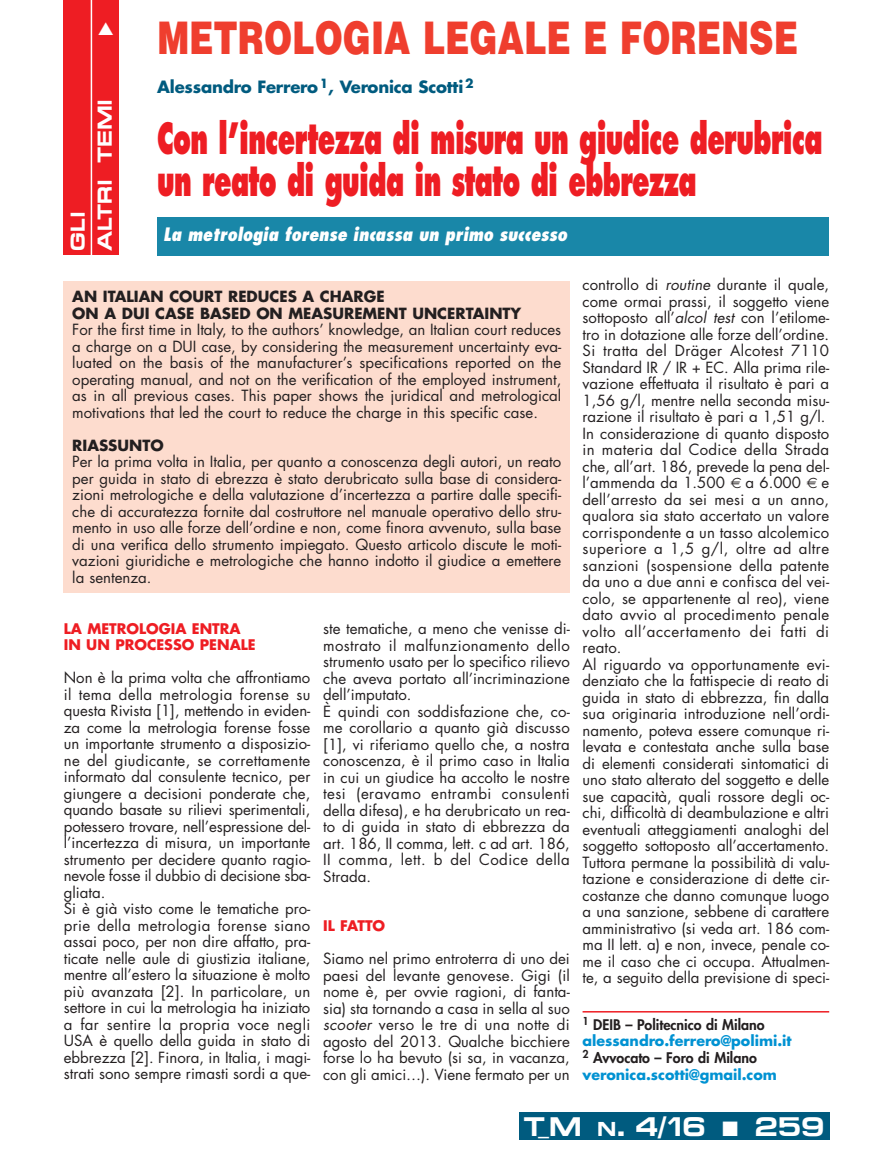
<style>
.page{position:relative;width:893px;height:1161px;background:#fff}
.page>*{position:absolute;margin:0;border:0;box-sizing:border-box;transform-origin:0 0}
.t1{font:900 45px "Helvetica";color:#ef3e2e;scale:.75 1}
.t2{font:800 42px/42px "Futura";letter-spacing:-.025em;color:#ee1d23;scale:.6 1}
.t3{font:700 27px "Micro Extended";color:#fff}
.t4{font:700 20.25px/27px "Micro Extended";color:#fff}
.t5{font:italic 800 condensed 18px "Futura";color:#fff}
.t6{font:700 16.5px "Futura";letter-spacing:-.015em;color:#005b7f}
.t7{font:15px/16.5px "Futura";color:#231f20}
.t8{font:700 15px/16.5px "Futura";color:#231f20}
.t9{font:700 14.25px/16.8px "Futura";color:#0092d2}
.t10{font:700 14.25px/16.5px "Futura";color:#ee1d23}
.s1{font-style:italic}
.s2{font-weight:800;color:#231f20}
.s3{font-size:20.25px}
</style>
<div class="page">
<div style="left:519px;top:1112px;width:310px;height:28px;background:#005b7f"></div>
<hr style="left:583px;top:1011px;width:246px;height:1px;background:#ee1d23">
<div style="left:64px;top:281px;width:506px;height:311px;background:#fddcce"></div>
<div style="left:157px;top:217px;width:672px;height:38px;background:#1987a8"></div>
<div style="left:64px;top:0;width:55px;height:255px;background:#ee1d23"></div>
<hr style="left:91px;top:0;width:1px;height:255px;background:#fff">
<h3 class="t4" style="left:64px;top:251px;width:153px;rotate:-90deg">GLI<br>ALTRI TEMI</h3>
<h1 class="t1" style="left:157px;top:12px;width:856px">METROLOGIA LEGALE E FORENSE</h1>
<p class="t6" style="left:157px;top:79px;width:318px">Alessandro Ferrero <sup>1</sup>, Veronica Scotti <sup>2</sup></p>
<h2 class="t2" style="left:157px;top:120px;width:1110px">Con l’incertezza di misura un giudice derubrica un reato di guida in stato di ebbrezza</h2>
<p class="t5" style="left:163px;top:227px;width:405px">La metrologia forense incassa un primo successo</p>
<p class="t8" style="left:72px;top:289px;width:450px">AN ITALIAN COURT REDUCES A CHARGE<br>ON A DUI CASE BASED ON MEASUREMENT UNCERTAINTY</p>
<p class="t7" style="left:72px;top:322px;width:490px;text-align:justify">For the first time in Italy, to the authors’ knowledge, an Italian court reduces a charge on a DUI case, by considering the measurement uncertainty eva&shy;luated on the basis of the manufacturer’s specifications reported on the operating manual, and not on the verification of the employed instrument, as in all previous cases. This paper shows the juridical and metrological motivations that led the court to reduce the charge in this specific case.</p>
<p class="t8" style="left:72px;top:438px;width:93px">RIASSUNTO</p>
<p class="t7" style="left:72px;top:454px;width:490px;text-align:justify">Per la prima volta in Italia, per quanto a conoscenza degli autori, un reato per guida in stato di ebrezza è stato derubricato sulla base di considera&shy;zioni metrologiche e della valutazione d’incertezza a partire dalle specifi&shy;che di accuratezza fornite dal costruttore nel manuale operativo dello stru&shy;mento in uso alle forze dell’ordine e non, come finora avvenuto, sulla base di una verifica dello strumento impiegato. Questo articolo discute le moti&shy;vazioni giuridiche e metrologiche che hanno indotto il giudice a emettere la sentenza.</p>
<p class="t10" style="left:64px;top:621px;width:193px">LA METROLOGIA ENTRA<br>IN UN PROCESSO PENALE</p>
<p class="t7" style="left:64px;top:671px;width:248px">Non è la prima volta che affrontiamo il tema della metrologia forense su questa Rivista [1], mettendo in eviden&shy;za come la metrologia forense fosse un importante strumento a disposizio&shy;ne del giudicante, se correttamente informato dal consulente tecnico, per giungere a decisioni ponderate che, quando basate su rilievi sperimentali, potessero trovare, nell’espressione del&shy;l’incertezza di misura, un importante strumento per decidere quanto ragio&shy;nevole fosse il dubbio di decisione sba&shy;gliata.<br>Si è già visto come le tematiche pro&shy;prie della metrologia forense siano assai poco, per non dire affatto, pra&shy;ticate nelle aule di giustizia italiane, mentre all’estero la situazione è molto più avanzata [2]. In particolare, un settore in cui la metrologia ha iniziato a far sentire la propria voce negli USA è quello della guida in stato di ebbrezza [2]. Finora, in Italia, i magi&shy;strati sono sempre rimasti sordi a que-</p>
<p class="t7" style="left:323px;top:622px;width:248px">ste tematiche, a meno che venisse di&shy;mostrato il malfunzionamento dello strumento usato per lo specifico rilievo che aveva portato all’incriminazione dell’imputato.<br>È quindi con soddisfazione che, co&shy;me corollario a quanto già discusso [1], vi riferiamo quello che, a nostra conoscenza, è il primo caso in Italia in cui un giudice ha accolto le nostre tesi (eravamo entrambi consulenti della difesa), e ha derubricato un rea&shy;to di guida in stato di ebbrezza da art. 186, II comma, lett. c ad art. 186, II comma, lett. b del Codice della Strada.</p>
<p class="t10" style="left:323px;top:919px;width:64px">IL FATTO</p>
<p class="t7" style="left:323px;top:952px;width:248px;text-align:justify">Siamo nel primo entroterra di uno dei paesi del levante genovese. Gigi (il nome è, per ovvie ragioni, di fanta&shy;sia) sta tornando a casa in sella al suo <span class="s1">scooter</span> verso le tre di una notte di agosto del 2013. Qualche bicchiere forse lo ha bevuto (si sa, in vacanza, con gli amici…). Viene fermato per un</p>
<p class="t7" style="left:583px;top:278px;width:248px">controllo di <span class="s1">routine</span> durante il quale, come ormai prassi, il soggetto viene sottoposto all’<span class="s1">alcol test</span> con l’etilome&shy;tro in dotazione alle forze dell’ordine.<br>Si tratta del Dräger Alcotest 7110<br>Standard IR / IR + EC. Alla prima rile&shy;vazione effettuata il risultato è pari a 1,56 g/l, mentre nella seconda misu&shy;razione il risultato è pari a 1,51 g/l.<br>In considerazione di quanto disposto in materia dal Codice della Strada che, all’art. 186, prevede la pena del&shy;l’ammenda da 1.500</p>
<p class="t7" style="left:745px;top:476px;width:57px">a 6.000</p>
<p class="t7" style="left:583px;top:476px;width:248px;text-indent:239px">e dell’arresto da sei mesi a un anno, qualora sia stato accertato un valore corrispondente a un tasso alcolemico superiore a 1,5 g/l, oltre ad altre sanzioni (sospensione della patente da uno a due anni e confisca del vei&shy;colo, se appartenente al reo), viene dato avvio al procedimento penale volto all’accertamento dei fatti di reato.<br>Al riguardo va opportunamente evi&shy;denziato che la fattispecie di reato di guida in stato di ebbrezza, fin dalla sua originaria introduzione nell’ordi&shy;namento, poteva essere comunque ri&shy;levata e contestata anche sulla base di elementi considerati sintomatici di uno stato alterato del soggetto e delle sue capacità, quali rossore degli oc&shy;chi, difficoltà di deambulazione e altri eventuali atteggiamenti analoghi del soggetto sottoposto all’accertamento.<br>Tuttora permane la possibilità di valu&shy;tazione e considerazione di dette cir&shy;costanze che danno comunque luogo a una sanzione, sebbene di carattere amministrativo (si veda art. 186 com&shy;ma II lett. a) e non, invece, penale co&shy;me il caso che ci occupa. Attualmen&shy;te, a seguito della previsione di speci-</p>
<p class="t9" style="left:583px;top:1017px;width:211px"><sup>1</sup> <span class="s2">DEIB – Politecnico di Milano </span>alessandro.ferrero@polimi.it<br><sup>2</sup> <span class="s2">Avvocato – Foro di Milano </span>veronica.scotti@gmail.com</p>
<h3 class="t3" style="left:523px;top:1110px;width:303px">T_M <span class="s3">N</span>. 34/165 ƒ 259</h3>
</div>
